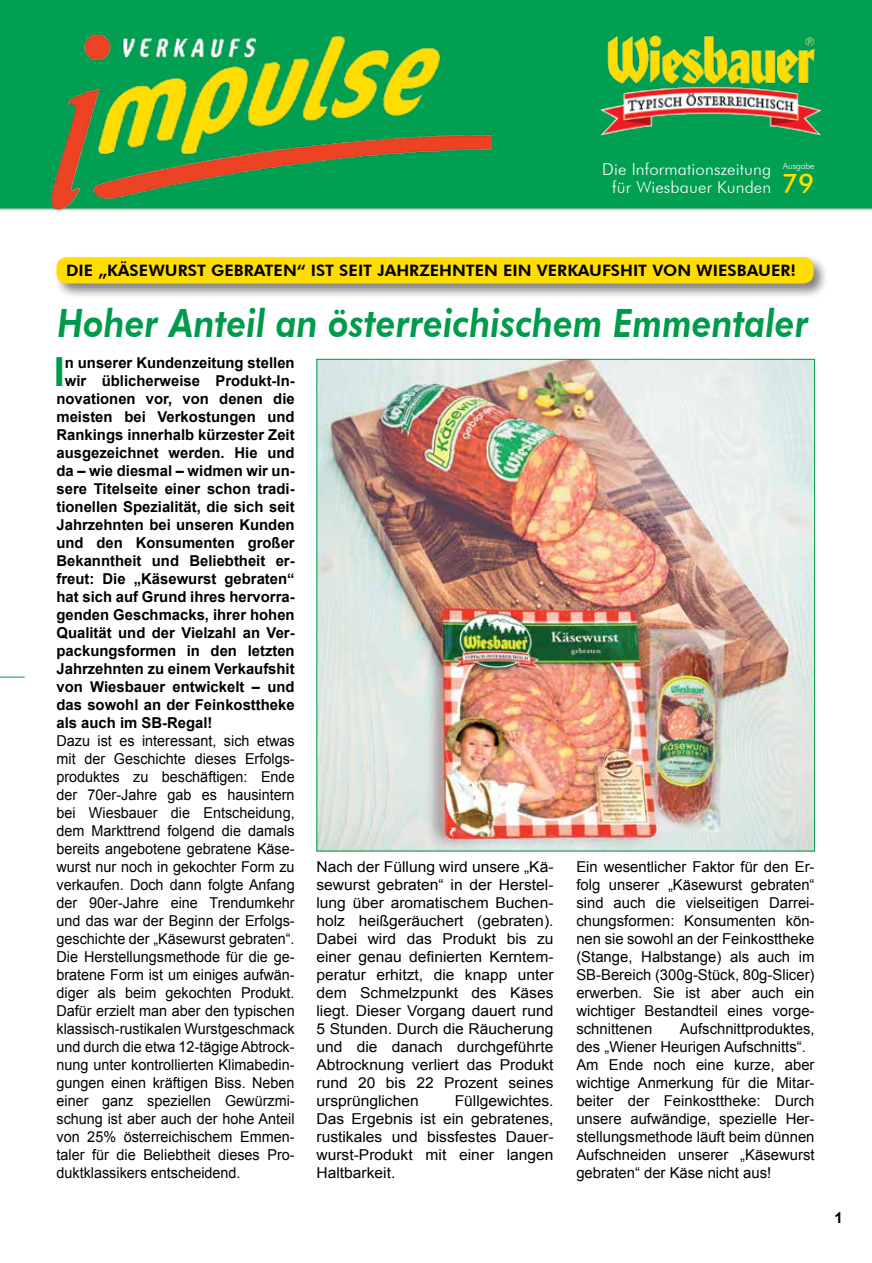
<style>
.page{position:relative;width:872px;height:1263px;background:#fff}
.page>*{position:absolute;margin:0;border:0;box-sizing:border-box;transform-origin:0 0}
.t1{font:700 40.2px "Arial";color:#009a4b}
.t2{font:italic 800 39px "Futura BT";color:#009a4b;scale:.89 1}
.t3{font:300 16.5px/18px "Futura BT";letter-spacing:.01em;color:#fff}
.t4{font:800 15.75px "Futura BT";color:#000;scale:1.05 1}
.t5{font:15px/18px "Arial";color:#000;text-align:justify;scale:.96 1}
.t6{font:700 15px "Arial";color:#000}
.t7{font:15px/18px "Arial";color:#000;text-align:justify}
.t8{font:15px/18px "Arial";color:#000;text-align:justify;scale:1.04 1}
.t9{font:300 9px "Futura BT";color:#fff}
.s1{font-weight:500;font-size:27px;color:#fd0}
</style>
<div class="page">
<div style="left:0;top:0;width:872px;height:210px;background:#009f51"></div>
<img style="left:563px;top:0;width:280px;height:146px">
<img style="left:11px;top:5px;width:480px;height:206px">
<svg style="left:0;top:677px;width:25px;height:1px"></svg>
<div style="left:54px;top:255px;width:775px;height:44px;background:#000;opacity:.5"></div>
<div style="left:56px;top:257px;width:757px;height:27px;background:#fd0;border-radius:10px"></div>
<img style="left:319px;top:361px;width:493px;height:488px">
<p class="t9" style="left:783px;top:161px;width:33px">Ausgabe</p>
<p class="t3" style="left:612px;top:160px;width:204px;text-indent:-10px">Die Informationszeitung<br>für Wiesbauer Kunden <span class="s1">79</span></p>
<p class="t4" style="left:66px;top:261px;width:696px">DIE „KÄSEWURST GEBRATEN“ IST SEIT JAHRZEHNTEN EIN VERKAUFSHIT VON WIESBAUER!</p>
<h2 class="t2" style="left:57px;top:300px;width:845px">Hoher Anteil an österreichischem Emmentaler</h2>
<h1 class="t1" style="left:54px;top:345px;width:13px">I</h1>
<p class="t6" style="left:65px;top:352px;width:231px">n unserer Kundenzeitung stellen</p>
<p class="t6" style="left:65px;top:370px;width:231px">wir üblicherweise Produkt-In-</p>
<p class="t6" style="left:56px;top:388px;width:240px">novationen vor, von denen die</p>
<p class="t6" style="left:56px;top:406px;width:240px">meisten bei Verkostungen und</p>
<p class="t6" style="left:56px;top:424px;width:240px">Rankings innerhalb kürzester Zeit</p>
<p class="t6" style="left:56px;top:442px;width:240px">ausgezeichnet werden. Hie und</p>
<p class="t6" style="left:56px;top:460px;width:240px">da – wie diesmal – widmen wir un-</p>
<p class="t6" style="left:56px;top:478px;width:240px">sere Titelseite einer schon tradi-</p>
<p class="t6" style="left:56px;top:496px;width:240px">tionellen Spezialität, die sich seit</p>
<p class="t6" style="left:56px;top:514px;width:240px">Jahrzehnten bei unseren Kunden</p>
<p class="t6" style="left:56px;top:532px;width:240px">und den Konsumenten großer</p>
<p class="t6" style="left:56px;top:550px;width:240px">Bekanntheit und Beliebtheit er-</p>
<p class="t6" style="left:56px;top:568px;width:240px">freut: Die „Käsewurst gebraten“</p>
<p class="t6" style="left:56px;top:586px;width:240px">hat sich auf Grund ihres hervorra-</p>
<p class="t6" style="left:56px;top:604px;width:240px">genden Geschmacks, ihrer hohen</p>
<p class="t6" style="left:56px;top:622px;width:240px">Qualität und der Vielzahl an Ver-</p>
<p class="t6" style="left:56px;top:640px;width:240px">packungsformen in den letzten</p>
<p class="t6" style="left:56px;top:658px;width:240px">Jahrzehnten zu einem Verkaufshit</p>
<p class="t6" style="left:56px;top:676px;width:240px">von Wiesbauer entwickelt – und</p>
<p class="t6" style="left:56px;top:694px;width:240px">das sowohl an der Feinkosttheke</p>
<p class="t6" style="left:56px;top:712px;width:157px">als auch im SB-Regal!</p>
<p class="t5" style="left:56px;top:732px;width:250px">Dazu ist es interessant, sich etwas mit der Geschichte dieses Erfolgs&shy;produktes zu beschäftigen: Ende der 70er-Jahre gab es hausintern bei Wiesbauer die Entscheidung, dem Markttrend folgend die damals bereits angebotene gebratene Käse&shy;wurst nur noch in gekochter Form zu verkaufen. Doch dann folgte Anfang der 90er-Jahre eine Trendumkehr und das war der Beginn der Erfolgs&shy;geschichte der „Käsewurst gebraten“.<br>Die Herstellungsmethode für die ge&shy;bratene Form ist um einiges aufwän&shy;diger als beim gekochten Produkt.<br>Dafür erzielt man aber den typischen klassisch-rustikalen Wurstgeschmack und durch die etwa 12-tägige Abtrock&shy;nung unter kontrollierten Klimabedin&shy;gungen einen kräftigen Biss. Neben einer ganz speziellen Gewürzmi&shy;schung ist aber auch der hohe Anteil von 25% österreichischem Emmen&shy;taler für die Beliebtheit dieses Pro&shy;duktklassikers entscheidend.</p>
<p class="t8" style="left:316px;top:858px;width:229px">Nach der Füllung wird unsere „Kä&shy;sewurst gebraten“ in der Herstel&shy;lung über aromatischem Buchen&shy;holz heißgeräuchert (gebraten).<br>Dabei wird das Produkt bis zu einer genau definierten Kerntem&shy;peratur erhitzt, die knapp unter dem Schmelzpunkt des Käses liegt. Dieser Vorgang dauert rund 5 Stunden. Durch die Räucherung und die danach durchgeführte Abtrocknung verliert das Produkt rund 20 bis 22 Prozent seines ursprünglichen</p>
<p class="t8" style="left:316px;top:1092px;width:229px;text-indent:138px">Füllgewichtes.<br>Das Ergebnis ist ein gebratenes, rustikales und bissfestes Dauer&shy;wurst-Produkt mit einer langen Haltbarkeit.</p>
<p class="t7" style="left:576px;top:858px;width:240px">Ein wesentlicher Faktor für den Er&shy;folg unserer „Käsewurst gebraten“ sind auch die vielseitigen Darrei&shy;chungsformen: Konsumenten kön&shy;nen sie sowohl an der Feinkosttheke (Stange, Halbstange) als auch im SB-Bereich (300g-Stück, 80g-Slicer) erwerben. Sie ist aber auch ein wichtiger Bestandteil eines vorge&shy;schnittenen</p>
<p class="t7" style="left:576px;top:1020px;width:240px;text-align:left;text-indent:104px">Aufschnittproduktes, des „Wiener Heurigen Aufschnitts“.<br>Am Ende noch eine kurze, aber wichtige Anmerkung für die Mitar&shy;beiter der Feinkosttheke: Durch unsere aufwändige, spezielle Her&shy;stellungsmethode läuft beim dünnen<br>Aufschneiden unserer „Käsewurst gebraten“ der Käse nicht aus!</p>
<p class="t6" style="left:834px;top:1208px;width:10px">1</p>
</div>
